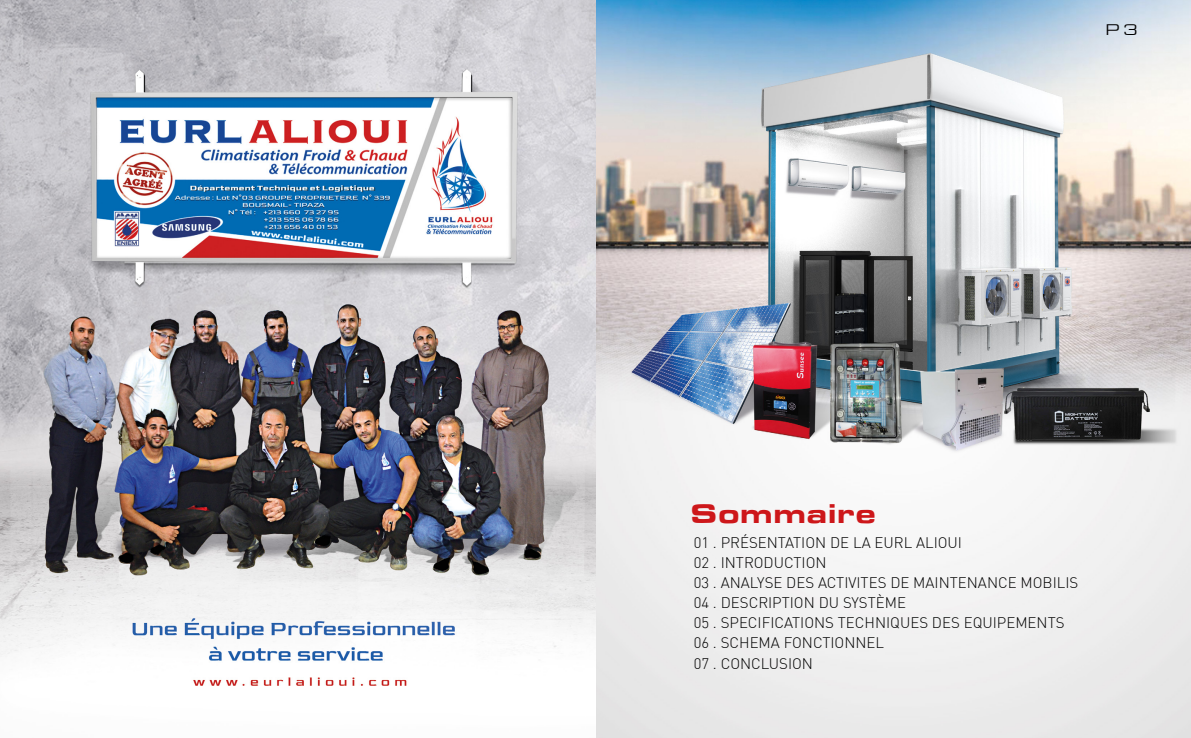
<style>
.page{position:relative;width:1191px;height:738px;background:#fff}
.page>*{position:absolute;margin:0;border:0;box-sizing:border-box;transform-origin:0 0}
.t1{font:900 28px "Eurostile Extended";color:#cd171a}
.t2{font:16px "Eurostile Extended";color:#000}
.t3{font:300 15px/20px "DIN";color:#000}
</style>
<div class="page">
<img style="left:0;top:0;width:1191px;height:737px">
<p class="t2" style="left:1105px;top:21px;width:33px">P 3</p>
<h1 class="t1" style="left:690px;top:497px;width:188px">Sommaire</h1>
<p class="t3" style="left:693px;top:532px;width:386px">01 . PRÉSENTATION DE LA EURL ALIOUI<br>02 . INTRODUCTION<br>03 . ANALYSE DES ACTIVITES DE MAINTENANCE MOBILIS<br>04 . DESCRIPTION DU SYSTÈME<br>05 . SPECIFICATIONS TECHNIQUES DES EQUIPEMENTS<br>06 . SCHEMA FONCTIONNEL<br>07 . CONCLUSION</p>
</div>
